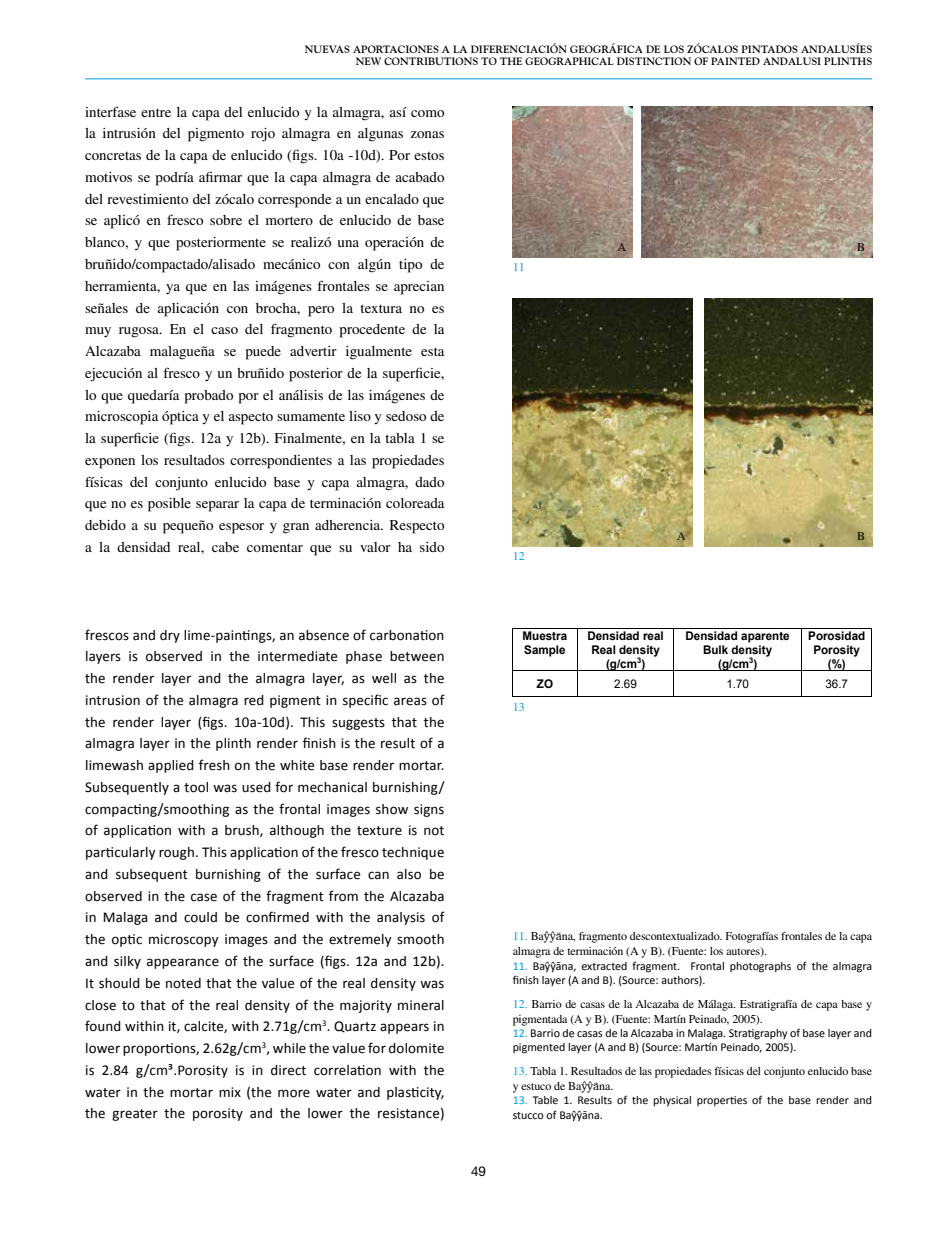
<style>
.page{position:relative;width:936px;height:1234px;background:#fff}
.page>*{position:absolute;margin:0;border:0;box-sizing:border-box;transform-origin:0 0}
.t1{font:15px/21.8px "Calibri";letter-spacing:.01em;color:#000;text-align:justify}
.t2{font:15px/21.8px "Times LT Std";color:#000;text-align:justify}
.t3{font:13.5px "Helvetica Neue LT Std";color:#000}
.t4{font:12px/15px "Times LT Std";letter-spacing:-.01em;color:#000}
.t5{font:12px/14.4px "Calibri";color:#000}
.t6{font:700 12px/13.8px "Arial";color:#000;text-align:center}
.t7{font:12px "Arial";color:#000}
.t8{font:12px "Times LT Std";color:#009fe3}
.t9{font:700 10.5px/12.6px "Goudy Std";color:#000;text-align:right}
.s1{color:#009fe3}
.s2{font-family:"Charter"}
</style>
<div class="page">
<hr style="left:85px;top:79px;width:787px;height:1px;background:#009fe3">
<img style="left:512px;top:106px;width:120px;height:151px">
<img style="left:641px;top:106px;width:231px;height:151px">
<img style="left:512px;top:298px;width:180px;height:248px">
<img style="left:704px;top:298px;width:168px;height:248px">
<hr style="left:513px;top:628px;width:64px;height:1px;background:#000">
<hr style="left:578px;top:628px;width:95px;height:1px;background:#000">
<hr style="left:674px;top:628px;width:127px;height:1px;background:#000">
<hr style="left:802px;top:628px;width:69px;height:1px;background:#000">
<hr style="left:512px;top:628px;width:1px;height:42px;background:#000">
<hr style="left:577px;top:628px;width:1px;height:42px;background:#000">
<hr style="left:673px;top:628px;width:1px;height:42px;background:#000">
<hr style="left:801px;top:628px;width:1px;height:42px;background:#000">
<hr style="left:871px;top:628px;width:1px;height:42px;background:#000">
<hr style="left:513px;top:670px;width:64px;height:1px;background:#000">
<hr style="left:578px;top:670px;width:95px;height:1px;background:#000">
<hr style="left:674px;top:670px;width:127px;height:1px;background:#000">
<hr style="left:802px;top:670px;width:69px;height:1px;background:#000">
<svg style="left:512px;top:670px;width:1px;height:27px"></svg>
<hr style="left:513px;top:696px;width:64px;height:1px;background:#000">
<svg style="left:577px;top:670px;width:1px;height:27px"></svg>
<hr style="left:578px;top:696px;width:95px;height:1px;background:#000">
<svg style="left:673px;top:670px;width:1px;height:27px"></svg>
<hr style="left:674px;top:696px;width:127px;height:1px;background:#000">
<svg style="left:801px;top:670px;width:1px;height:27px"></svg>
<hr style="left:802px;top:696px;width:69px;height:1px;background:#000">
<svg style="left:871px;top:670px;width:1px;height:27px"></svg>
<p class="t9" style="left:305px;top:43px;width:569px">NUEVAS APORTACIONES A LA DIFERENCIACIÓN GEOGRÁFICA DE LOS ZÓCALOS PINTADOS ANDALUSÍES<br>NEW CONTRIBUTIONS TO THE GEOGRAPHICAL DISTINCTION OF PAINTED ANDALUSI PLINTHS</p>
<p class="t2" style="left:85px;top:101px;width:361px">interfase entre la capa del enlucido y la almagra, así como la intrusión del pigmento rojo almagra en algunas zonas concretas de la capa de enlucido (figs. 10a -10d). Por estos motivos se podría afirmar que la capa almagra de acabado del revestimiento del zócalo corresponde a un encalado que se aplicó en fresco sobre el mortero de enlucido de base blanco, y que posteriormente se realizó una operación de bruñido/compactado/alisado mecánico con algún tipo de herramienta, ya que en las imágenes frontales se aprecian señales de aplicación con brocha, pero la textura no es muy rugosa. En el caso del fragmento procedente de la Alcazaba malagueña se puede advertir igualmente esta ejecución al fresco y un bruñido posterior de la superficie, lo que quedaría probado por el análisis de las imágenes de microscopia óptica y el aspecto sumamente liso y sedoso de la superficie (figs. 12a y 12b). Finalmente, en la tabla 1 se exponen los resultados correspondientes a las propiedades físicas del conjunto enlucido base y capa almagra, dado que no es posible separar la capa de terminación coloreada debido a su pequeño espesor y gran adherencia. Respecto a la densidad real, cabe comentar que su valor ha sido</p>
<p class="t8" style="left:512px;top:260px;width:13px">11</p>
<p class="t8" style="left:512px;top:549px;width:13px">12</p>
<p class="t4" style="left:617px;top:239px;width:10px">A</p>
<p class="t4" style="left:677px;top:528px;width:10px">A</p>
<p class="t4" style="left:857px;top:239px;width:10px">B</p>
<p class="t4" style="left:857px;top:528px;width:10px">B</p>
<p class="t1" style="left:85px;top:623px;width:361px">frescos and dry lime-paintings, an absence of carbonation layers is observed in the intermediate phase between the render layer and the almagra layer, as well as the intrusion of the almagra red pigment in specific areas of the render layer (figs. 10a-10d). This suggests that the almagra layer in the plinth render finish is the result of a limewash applied fresh on the white base render mortar.<br>Subsequently a tool was used for mechanical burnishing/ compacting/smoothing as the frontal images show signs of application with a brush, although the texture is not particularly rough. This application of the fresco technique and subsequent burnishing of the surface can also be observed in the case of the fragment from the Alcazaba in Malaga and could be confirmed with the analysis of the optic microscopy images and the extremely smooth and silky appearance of the surface (figs. 12a and 12b).<br>It should be noted that the value of the real density was close to that of the real density of the majority mineral found within it, calcite, with 2.71g/cm<sup>3</sup>. Quartz appears in lower proportions, 2.62g/cm<sup>3</sup>, while the value for dolomite is 2.84 g/cm³.Porosity is in direct correlation with the water in the mortar mix (the more water and plasticity, the greater the porosity and the lower the resistance)</p>
<p class="t3" style="left:471px;top:1162px;width:17px">49</p>
<p class="t6" style="left:522px;top:629px;width:46px;text-align:left">Muestra<br>Sample</p>
<p class="t6" style="left:587px;top:629px;width:78px">Densidad real<br>Real density (g/cm<sup>3</sup>)</p>
<p class="t6" style="left:685px;top:629px;width:106px">Densidad aparente<br>Bulk density (g/cm<sup>3</sup>)</p>
<p class="t6" style="left:808px;top:629px;width:58px">Porosidad<br>Porosity (%)</p>
<p class="t6" style="left:537px;top:677px;width:18px">ZO</p>
<p class="t7" style="left:614px;top:675px;width:24px">2.69</p>
<p class="t7" style="left:726px;top:675px;width:24px">1.70</p>
<p class="t7" style="left:825px;top:675px;width:24px">36.7</p>
<p class="t8" style="left:512px;top:700px;width:13px">13</p>
<p class="t4" style="left:512px;top:928px;width:361px"><span class="s1">11.</span> Ba<span class="s2">ŷŷā</span>na, fragmento descontextualizado. Fotografías frontales de la capa almagra de terminación (A y B). (Fuente: los autores).</p>
<p class="t5" style="left:512px;top:958px;width:361px"><span class="s1">11.</span> Baŷŷāna, extracted fragment. Frontal photographs of the almagra finish layer (A and B). (Source: authors).</p>
<p class="t4" style="left:512px;top:995px;width:361px"><span class="s1">12.</span> Barrio de casas de la Alcazaba de Málaga. Estratigrafía de capa base y pigmentada (A y B). (Fuente: Martín Peinado, 2005).</p>
<p class="t5" style="left:512px;top:1025px;width:361px"><span class="s1">12.</span> Barrio de casas de la Alcazaba in Malaga. Stratigraphy of base layer and pigmented layer (A and B) (Source: Martín Peinado, 2005).</p>
<p class="t4" style="left:512px;top:1063px;width:361px"><span class="s1">13.</span> Tabla 1. Resultados de las propiedades físicas del conjunto enlucido base y estuco de Ba<span class="s2">ŷŷā</span>na.</p>
<p class="t5" style="left:512px;top:1092px;width:361px"><span class="s1">13.</span> Table 1. Results of the physical properties of the base render and stucco of Baŷŷāna.</p>
</div>
